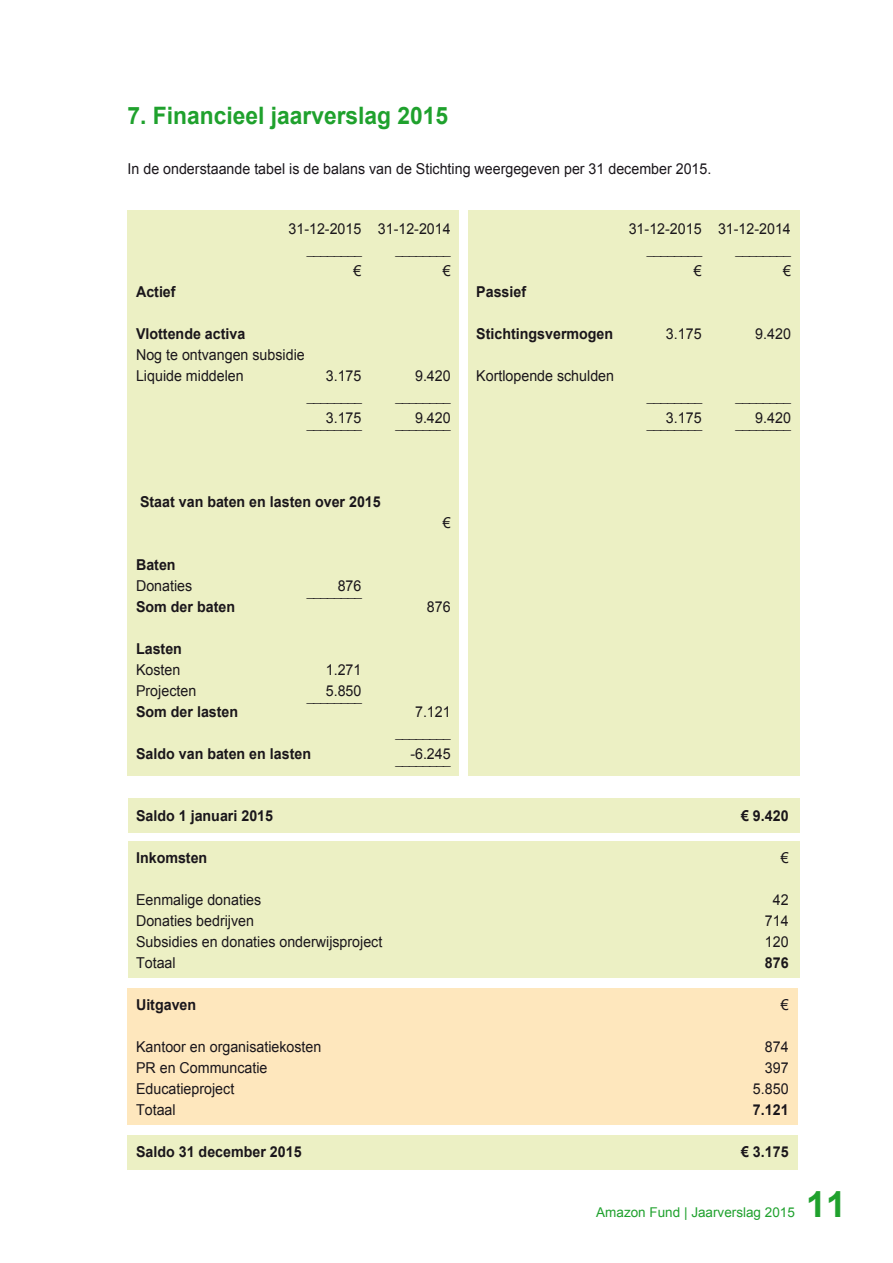
<style>
.page{position:relative;width:893px;height:1263px;background:#fff}
.page>*{position:absolute;margin:0;border:0;box-sizing:border-box;transform-origin:0 0}
.t1{font:700 36px "Arial";color:#1fa12d}
.t2{font:700 24px "Arial";color:#1fa12d;scale:.95 1}
.t3{font:15px/21px "Arial";color:#1a161b;scale:.95 1}
.t4{font:700 15px "Arial";color:#1a161b;scale:.95 1}
.t5{font:13.5px "Arial";color:#1fa12d}
.t6{font:9px "Arial";color:#1a161b;scale:1.5 1}
</style>
<div class="page">
<div style="left:468px;top:210px;width:331px;height:566px;background:#ecf0c4"></div>
<div style="left:128px;top:210px;width:331px;height:566px;background:#ecf0c4"></div>
<div style="left:128px;top:798px;width:671px;height:34px;background:#ecf0c4"></div>
<div style="left:128px;top:1135px;width:670px;height:34px;background:#ecf0c4"></div>
<div style="left:128px;top:988px;width:670px;height:136px;background:#fee7bd"></div>
<div style="left:128px;top:842px;width:671px;height:136px;background:#ecf0c4"></div>
<h2 class="t2" style="left:128px;top:100px;width:339px">7. Financieel jaarverslag 2015</h2>
<p class="t3" style="left:128px;top:158px;width:616px">In de onderstaande tabel is de balans van de Stichting weergegeven per 31 december 2015.</p>
<p class="t3" style="left:289px;top:218px;width:172px">31-12-2015 31-12-2014</p>
<p class="t6" style="left:307px;top:246px;width:38px">________</p>
<p class="t6" style="left:395px;top:246px;width:38px">________</p>
<p class="t3" style="left:353px;top:260px;width:10px">€</p>
<p class="t3" style="left:443px;top:260px;width:10px">€</p>
<p class="t4" style="left:136px;top:282px;width:43px">Actief</p>
<p class="t4" style="left:136px;top:324px;width:117px">Vlottende activa</p>
<p class="t3" style="left:136px;top:344px;width:179px">Nog te ontvangen subsidie<br>Liquide middelen</p>
<p class="t3" style="left:326px;top:365px;width:39px">3.175</p>
<p class="t3" style="left:415px;top:365px;width:39px">9.420</p>
<p class="t6" style="left:307px;top:393px;width:38px">________</p>
<p class="t6" style="left:395px;top:393px;width:38px">________</p>
<p class="t3" style="left:326px;top:407px;width:39px">3.175</p>
<p class="t3" style="left:415px;top:407px;width:39px">9.420</p>
<p class="t6" style="left:307px;top:420px;width:38px">________</p>
<p class="t6" style="left:395px;top:420px;width:38px">________</p>
<p class="t3" style="left:629px;top:218px;width:172px">31-12-2015 31-12-2014</p>
<p class="t6" style="left:647px;top:246px;width:38px">________</p>
<p class="t6" style="left:736px;top:246px;width:38px">________</p>
<p class="t3" style="left:694px;top:260px;width:10px">€</p>
<p class="t3" style="left:783px;top:260px;width:10px">€</p>
<p class="t4" style="left:476px;top:282px;width:54px">Passief</p>
<p class="t4" style="left:476px;top:324px;width:146px">Stichtingsvermogen</p>
<p class="t3" style="left:666px;top:323px;width:39px">3.175</p>
<p class="t3" style="left:755px;top:323px;width:39px">9.420</p>
<p class="t3" style="left:476px;top:365px;width:147px">Kortlopende schulden</p>
<p class="t6" style="left:647px;top:393px;width:38px">________</p>
<p class="t6" style="left:736px;top:393px;width:38px">________</p>
<p class="t3" style="left:666px;top:407px;width:39px">3.175</p>
<p class="t3" style="left:755px;top:407px;width:39px">9.420</p>
<p class="t6" style="left:647px;top:420px;width:38px">________</p>
<p class="t6" style="left:736px;top:420px;width:38px">________</p>
<p class="t4" style="left:140px;top:492px;width:255px">Staat van baten en lasten over 2015</p>
<p class="t4" style="left:136px;top:555px;width:43px">Baten</p>
<p class="t3" style="left:136px;top:575px;width:61px">Donaties</p>
<p class="t3" style="left:338px;top:575px;width:27px">876</p>
<p class="t4" style="left:136px;top:597px;width:106px">Som der baten</p>
<p class="t6" style="left:307px;top:588px;width:38px">________</p>
<p class="t4" style="left:136px;top:639px;width:50px">Lasten</p>
<p class="t3" style="left:136px;top:659px;width:48px">Kosten</p>
<p class="t3" style="left:326px;top:659px;width:39px">1.271</p>
<p class="t3" style="left:136px;top:680px;width:65px">Projecten</p>
<p class="t3" style="left:326px;top:680px;width:39px">5.850</p>
<p class="t4" style="left:136px;top:702px;width:109px">Som der lasten</p>
<p class="t6" style="left:307px;top:693px;width:38px">________</p>
<p class="t3" style="left:443px;top:512px;width:10px">€</p>
<p class="t3" style="left:427px;top:596px;width:27px">876</p>
<p class="t3" style="left:415px;top:701px;width:39px">7.121</p>
<p class="t6" style="left:395px;top:729px;width:38px">________</p>
<p class="t4" style="left:136px;top:744px;width:186px">Saldo van baten en lasten</p>
<p class="t3" style="left:410px;top:743px;width:44px">-6.245</p>
<p class="t6" style="left:395px;top:756px;width:38px">________</p>
<p class="t4" style="left:136px;top:806px;width:146px">Saldo 1 januari 2015</p>
<p class="t4" style="left:741px;top:806px;width:52px">€ 9.420</p>
<p class="t4" style="left:136px;top:848px;width:77px">Inkomsten</p>
<p class="t3" style="left:781px;top:847px;width:10px">€</p>
<p class="t3" style="left:136px;top:889px;width:133px">Eenmalige donaties</p>
<p class="t3" style="left:773px;top:889px;width:18px">42</p>
<p class="t3" style="left:136px;top:910px;width:126px">Donaties bedrijven</p>
<p class="t3" style="left:765px;top:910px;width:27px">714</p>
<p class="t3" style="left:136px;top:931px;width:261px">Subsidies en donaties onderwijsproject</p>
<p class="t3" style="left:765px;top:931px;width:27px">120</p>
<p class="t3" style="left:136px;top:952px;width:43px">Totaal</p>
<p class="t4" style="left:765px;top:953px;width:27px">876</p>
<p class="t4" style="left:136px;top:995px;width:65px">Uitgaven</p>
<p class="t3" style="left:781px;top:994px;width:10px">€</p>
<p class="t3" style="left:136px;top:1036px;width:197px">Kantoor en organisatiekosten</p>
<p class="t3" style="left:765px;top:1036px;width:27px">874</p>
<p class="t3" style="left:136px;top:1057px;width:140px">PR en Communcatie</p>
<p class="t3" style="left:765px;top:1057px;width:27px">397</p>
<p class="t3" style="left:136px;top:1078px;width:105px">Educatieproject</p>
<p class="t3" style="left:753px;top:1078px;width:39px">5.850</p>
<p class="t3" style="left:136px;top:1099px;width:43px">Totaal</p>
<p class="t4" style="left:753px;top:1100px;width:39px">7.121</p>
<p class="t4" style="left:136px;top:1142px;width:176px">Saldo 31 december 2015</p>
<p class="t4" style="left:741px;top:1142px;width:52px">€ 3.175</p>
<p class="t5" style="left:596px;top:1203px;width:200px">Amazon Fund | Jaarverslag 2015</p>
<h1 class="t1" style="left:806px;top:1180px;width:42px">11</h1>
</div>
